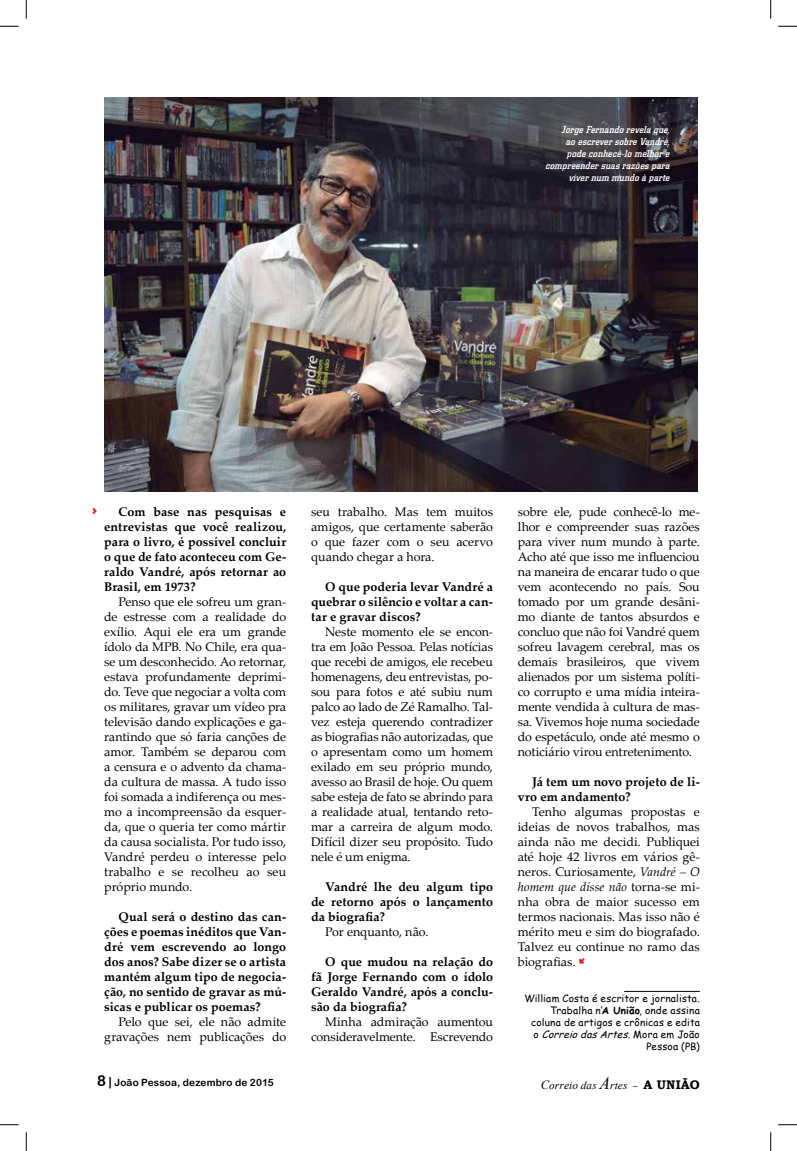
<style>
.page{position:relative;width:797px;height:1151px;background:#fff}
.page>*{position:absolute;margin:0;border:0;box-sizing:border-box;transform-origin:0 0}
.t1{font:12.5px/15px "Palatino Linotype";letter-spacing:-.005em;color:#000;text-align:justify}
.t2{font:700 12.5px/15px "Palatino Linotype";letter-spacing:.005em;color:#000;text-align:justify}
.t3{font:12.5px "Mini Pics Directional AA";color:#ed1d24}
.t4{font:italic 11.25px "Times New Roman";letter-spacing:.01em;color:#000}
.t5{font:10px/12px "Comic Sans MS";letter-spacing:.02em;color:#000;text-align:right}
.t6{font:italic 500 10px/12px "City";letter-spacing:.015em;color:#fff;text-align:right}
.t7{font:10px "Arial Rounded MT Bold";letter-spacing:.01em;color:#000}
.s1{font-style:italic}
.s2{font-family:"Mini Pics Directional AA";color:#ed1d24}
.s3{font-weight:700}
.s4{font-size:15px}
.s5{font-size:12.5px}
.s6{font-size:17.5px}
.s7{font-family:"Minion Pro";font-style:normal}
.s8{font-family:"Bookman Old Style";font-weight:700;font-style:normal;font-size:12.5px}
</style>
<div class="page">
<img style="left:104px;top:97px;width:593px;height:394px">
<hr style="left:624px;top:991px;width:75px;height:1px;background:#000">
<svg style="left:0;top:25px;width:19px;height:2px"></svg>
<svg style="left:778px;top:25px;width:19px;height:2px"></svg>
<svg style="left:0;top:1124px;width:19px;height:1px"></svg>
<svg style="left:778px;top:1124px;width:19px;height:1px"></svg>
<svg style="left:25px;top:0;width:2px;height:19px"></svg>
<svg style="left:25px;top:1132px;width:2px;height:19px"></svg>
<svg style="left:770px;top:0;width:1px;height:19px"></svg>
<svg style="left:770px;top:1132px;width:1px;height:19px"></svg>
<p class="t6" style="left:545px;top:124px;width:126px">Jorge Fernando revela que,<br>ao escrever sobre Vandré, pode conhecê-lo melhor e compreender suas razões para viver num mundo à parte</p>
<p class="t2" style="left:104px;top:504px;width:183px;text-indent:14px">Com base nas pesquisas e entrevistas que você realizou, para o livro, é possível concluir o que de fato aconteceu com Ge&shy;raldo Vandré, após retornar ao Brasil, em 1973?</p>
<p class="t1" style="left:104px;top:594px;width:183px;text-indent:14px">Penso que ele sofreu um gran&shy;de estresse com a realidade do exílio. Aqui ele era um grande ídolo da MPB. No Chile, era qua&shy;se um desconhecido. Ao retornar, estava profundamente deprimi&shy;do. Teve que negociar a volta com os militares, gravar um vídeo pra televisão dando explicações e ga&shy;rantindo que só faria canções de amor. Também se deparou com a censura e o advento da chama&shy;da cultura de massa. A tudo isso foi somada a indiferença ou mes&shy;mo a incompreensão da esquer&shy;da, que o queria ter como mártir da causa socialista. Por tudo isso, Vandré perdeu o interesse pelo trabalho e se recolheu ao seu próprio mundo.</p>
<p class="t2" style="left:104px;top:909px;width:183px;text-indent:14px">Qual será o destino das can&shy;ções e poemas inéditos que Van&shy;dré vem escrevendo ao longo dos anos? Sabe dizer se o artista mantém algum tipo de negocia&shy;ção, no sentido de gravar as mú&shy;sicas e publicar os poemas?</p>
<p class="t1" style="left:104px;top:1014px;width:183px;text-align:right">Pelo que sei, ele não admite gravações nem publicações do</p>
<p class="t3" style="left:91px;top:505px;width:8px">c</p>
<p class="t1" style="left:311px;top:504px;width:183px">seu trabalho. Mas tem muitos amigos, que certamente saberão o que fazer com o seu acervo quando chegar a hora.</p>
<p class="t2" style="left:311px;top:579px;width:183px;text-indent:14px">O que poderia levar Vandré a quebrar o silêncio e voltar a can&shy;tar e gravar discos?</p>
<p class="t1" style="left:311px;top:624px;width:183px;text-indent:14px">Neste momento ele se encon&shy;tra em João Pessoa. Pelas notícias que recebi de amigos, ele recebeu homenagens, deu entrevistas, po&shy;sou para fotos e até subiu num palco ao lado de Zé Ramalho. Tal&shy;vez esteja querendo contradizer as biografias não autorizadas, que o apresentam como um homem exilado em seu próprio mundo, avesso ao Brasil de hoje. Ou quem sabe esteja de fato se abrindo para a realidade atual, tentando reto&shy;mar a carreira de algum modo.<br>Difícil dizer seu propósito. Tudo nele é um enigma.</p>
<p class="t2" style="left:311px;top:879px;width:183px;text-indent:14px">Vandré lhe deu algum tipo de retorno após o lançamento da biografia?</p>
<p class="t1" style="left:325px;top:924px;width:105px">Por enquanto, não.</p>
<p class="t2" style="left:311px;top:954px;width:183px;text-indent:14px">O que mudou na relação do fã Jorge Fernando com o ídolo Geraldo Vandré, após a conclu&shy;são da biografia?</p>
<p class="t1" style="left:311px;top:1014px;width:183px;text-align:right">Minha admiração aumentou consideravelmente. Escrevendo</p>
<p class="t1" style="left:518px;top:504px;width:183px">sobre ele, pude conhecê-lo me&shy;lhor e compreender suas razões para viver num mundo à parte.<br>Acho até que isso me influenciou na maneira de encarar tudo o que vem acontecendo no país. Sou tomado por um grande desâni&shy;mo diante de tantos absurdos e concluo que não foi Vandré quem sofreu lavagem cerebral, mas os demais brasileiros, que vivem alienados por um sistema políti&shy;co corrupto e uma mídia inteira&shy;mente vendida à cultura de mas&shy;sa. Vivemos hoje numa sociedade do espetáculo, onde até mesmo o noticiário virou entretenimento.</p>
<p class="t2" style="left:518px;top:774px;width:183px;text-indent:14px">Já tem um novo projeto de li&shy;vro em andamento?</p>
<p class="t1" style="left:518px;top:804px;width:183px;text-indent:14px">Tenho algumas propostas e ideias de novos trabalhos, mas ainda não me decidi. Publiquei até hoje 42 livros em vários gê&shy;neros. Curiosamente, <span class="s1">Vandré – O homem que disse não</span> torna-se mi&shy;nha obra de maior sucesso em termos nacionais. Mas isso não é mérito meu e sim do biografado.<br>Talvez eu continue no ramo das biografias.<span class="s2">I</span></p>
<p class="t5" style="left:524px;top:992px;width:177px">William Costa é escritor e jornalista.<br>Trabalha n‘<span class="s3">A União</span>, onde assina coluna de artigos e crônicas e edita o <span class="s1">CorreiodasArtes</span>. M o r a e m J o ã o<br>Pessoa (PB)</p>
<p class="t7" style="left:97px;top:1076px;width:178px"><span class="s4">8</span> <span class="s5">|</span> João Pessoa, dezembro de 2015</p>
<p class="t4" style="left:540px;top:1078px;width:160px"><span class="s5">C</span>orreio das <span class="s6">A</span>rtes <span class="s7">–</span> <span class="s8">A UNIÃO</span></p>
</div>
